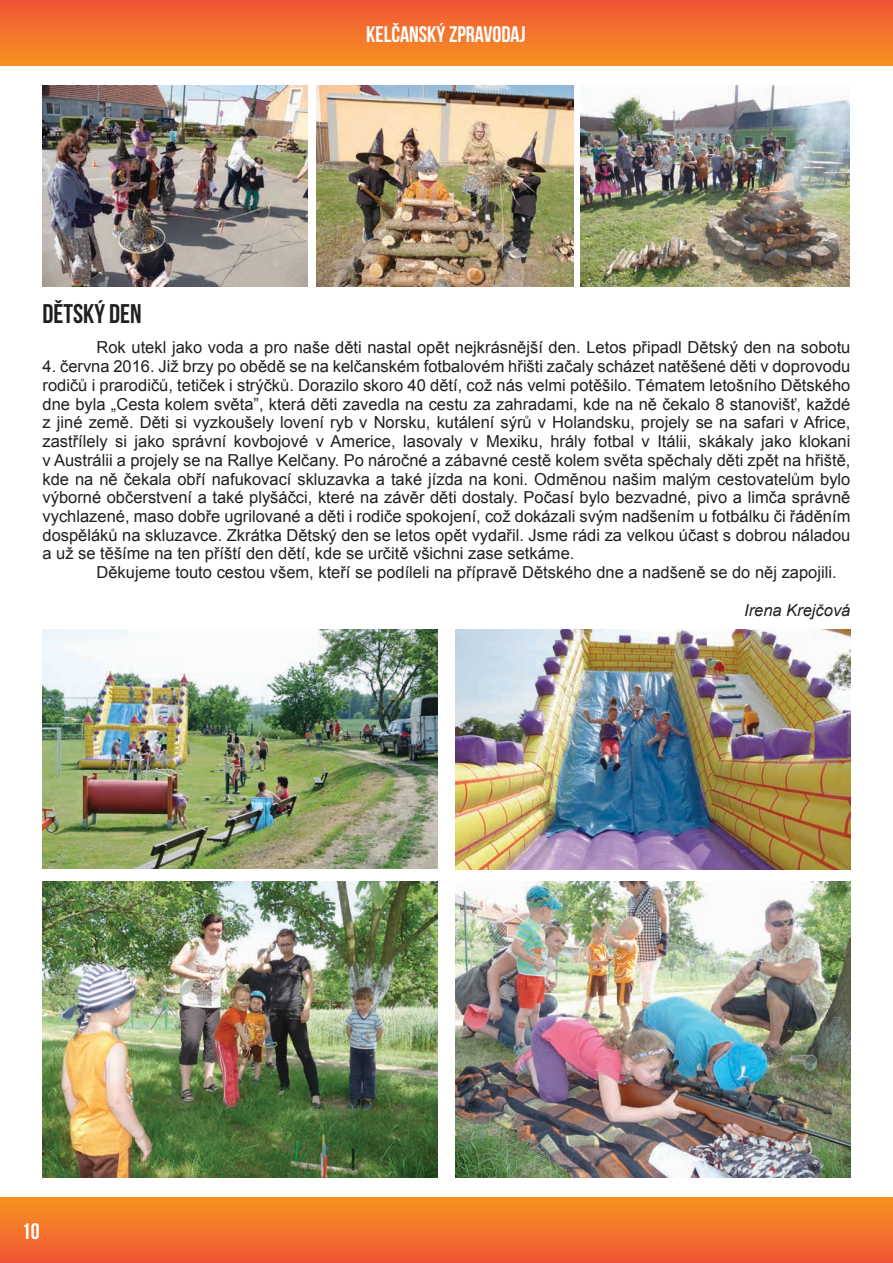
<style>
.page{position:relative;width:893px;height:1263px;background:#fff}
.page>*{position:absolute;margin:0;border:0;box-sizing:border-box;transform-origin:0 0}
.t1{font:27px "Bebas Neue";color:#231f20}
.t2{font:22.5px "Bebas Neue";color:#fff}
.t3{font:16.5px/18.8px "Arial";color:#231f20;text-align:justify}
.t4{font:italic 16.5px "Arial";color:#231f20}
</style>
<div class="page">
<div style="left:0;top:0;width:893px;height:66px;background:linear-gradient(to bottom,#f05436,#f79221)"></div>
<div style="left:0;top:1197px;width:893px;height:66px;background:linear-gradient(to bottom,#f79420,#f05635)"></div>
<img style="left:43px;top:85px;width:265px;height:202px">
<img style="left:316px;top:85px;width:257px;height:202px">
<img style="left:581px;top:85px;width:268px;height:202px">
<img style="left:43px;top:629px;width:395px;height:240px">
<img style="left:43px;top:881px;width:395px;height:297px">
<img style="left:455px;top:881px;width:395px;height:297px">
<img style="left:455px;top:629px;width:396px;height:241px">
<h2 class="t2" style="left:366px;top:22px;width:161px">KELČANSKÝ ZPRAVODAJ</h2>
<h1 class="t1" style="left:43px;top:299px;width:101px">DĚTSKÝ DEN</h1>
<p class="t3" style="left:97px;top:338px;width:755px">Rok utekl jako voda a pro naše děti nastal opět nejkrásnější den. Letos připadl Dětský den na sobotu</p>
<p class="t3" style="left:43px;top:357px;width:809px">4. června 2016. Již brzy po obědě se na kelčanském fotbalovém hřišti začaly scházet natěšené děti v doprovodu rodičů i prarodičů, tetiček i strýčků. Dorazilo skoro 40 dětí, což nás velmi potěšilo. Tématem letošního Dětského dne byla „Cesta kolem světa”, která děti zavedla na cestu za zahradami, kde na ně čekalo 8 stanovišť, každé z jiné země. Děti si vyzkoušely lovení ryb v Norsku, kutálení sýrů v Holandsku, projely se na safari v Africe, zastřílely si jako správní kovbojové v Americe, lasovaly v Mexiku, hrály fotbal v Itálii, skákaly jako klokani v Austrálii a projely se na Rallye Kelčany. Po náročné a zábavné cestě kolem světa spěchaly děti zpět na hřiště, kde na ně čekala obří nafukovací skluzavka a také jízda na koni. Odměnou našim malým cestovatelům bylo výborné občerstvení a také plyšáčci, které na závěr děti dostaly. Počasí bylo bezvadné, pivo a limča správně vychlazené, maso dobře ugrilované a děti i rodiče spokojení, což dokázali svým nadšením u fotbálku či řáděním dospěláků na skluzavce. Zkrátka Dětský den se letos opět vydařil. Jsme rádi za velkou účast s dobrou náladou a už se těšíme na ten příští den dětí, kde se určitě všichni zase setkáme.</p>
<p class="t3" style="left:97px;top:563px;width:742px">Děkujeme touto cestou všem, kteří se podíleli na přípravě Dětského dne a nadšeně se do něj zapojili.</p>
<p class="t4" style="left:744px;top:599px;width:108px">Irena Krejčová</p>
<h2 class="t2" style="left:22px;top:1219px;width:19px">10</h2>
</div>
